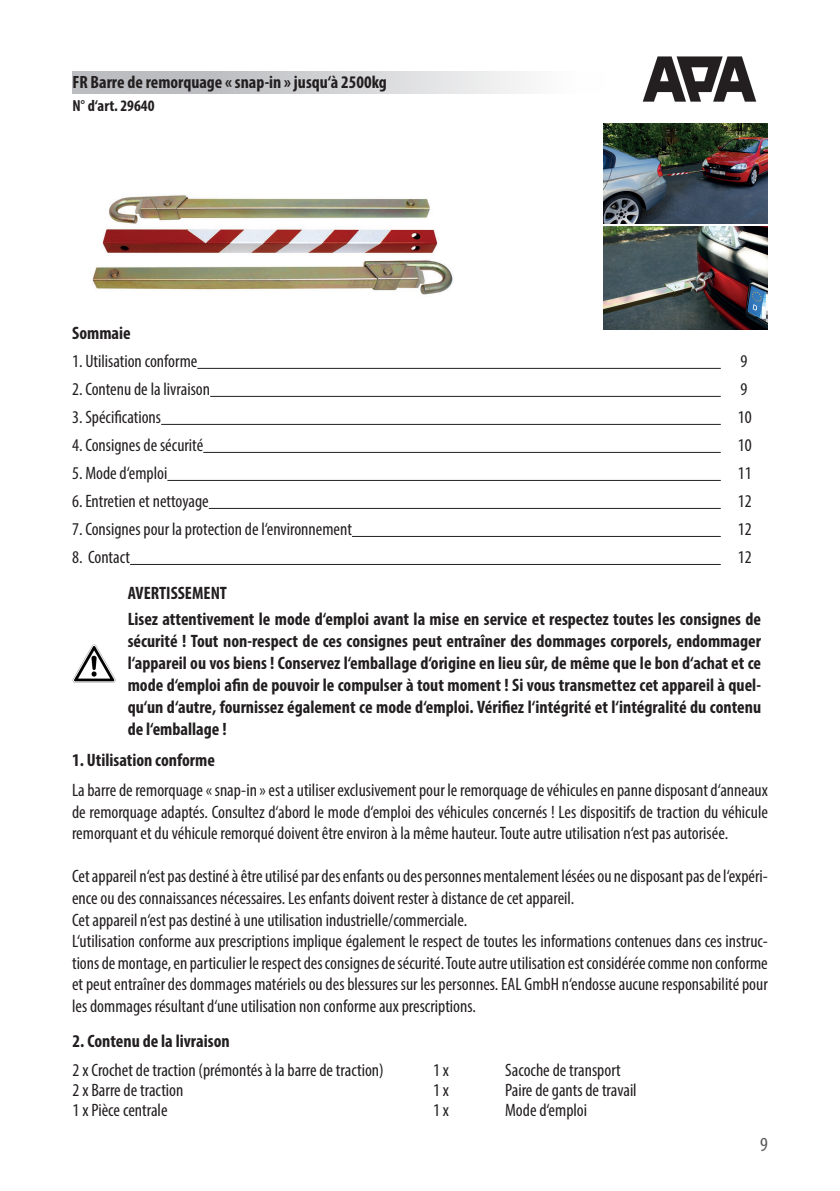
<style>
.page{position:relative;width:840px;height:1191px;background:#fff}
.page>*{position:absolute;margin:0;border:0;box-sizing:border-box;transform-origin:0 0}
.t1{font:condensed 20px "Myriad Pro";color:#57585a}
.t2{font:condensed 18px/21.6px "Myriad Pro";color:#231f20;text-align:justify}
.t3{font:700 condensed 18px/22px "Myriad Pro";color:#231f20}
.t4{font:700 condensed 17.8px "Myriad Pro";color:#231f20}
.t5{font:700 condensed 16px "Myriad Pro";color:#231f20}
</style>
<div class="page">
<div style="left:72px;top:71px;width:533px;height:23px;background:linear-gradient(to right,#afb0b4,#fefefe)"></div>
<img style="left:73px;top:644px;width:42px;height:39px">
<img style="left:642px;top:56px;width:115px;height:46px">
<img style="left:92px;top:195px;width:361px;height:100px">
<img style="left:603px;top:123px;width:163px;height:100px">
<img style="left:603px;top:227px;width:163px;height:102px">
<hr style="left:197px;top:368px;width:523px;height:1px;background:#231f20">
<hr style="left:210px;top:396px;width:510px;height:1px;background:#231f20">
<hr style="left:161px;top:424px;width:559px;height:1px;background:#231f20">
<hr style="left:203px;top:452px;width:517px;height:1px;background:#231f20">
<hr style="left:167px;top:480px;width:553px;height:1px;background:#231f20">
<hr style="left:209px;top:508px;width:511px;height:1px;background:#231f20">
<hr style="left:352px;top:536px;width:368px;height:1px;background:#231f20">
<hr style="left:130px;top:564px;width:590px;height:1px;background:#231f20">
<p class="t4" style="left:72px;top:70px;width:316px">FR Barre de remorquage « snap-in » jusqu‘à 2500kg</p>
<p class="t5" style="left:72px;top:96px;width:84px">N° d‘art. 29640</p>
<p class="t3" style="left:72px;top:321px;width:60px">Sommaie</p>
<p class="t2" style="left:72px;top:349px;width:127px">1. Utilisation conforme</p>
<p class="t2" style="left:740px;top:349px;width:8px">9</p>
<p class="t2" style="left:72px;top:377px;width:139px">2. Contenu de la livraison</p>
<p class="t2" style="left:740px;top:377px;width:8px">9</p>
<p class="t2" style="left:72px;top:406px;width:90px">3. Spécifications</p>
<p class="t2" style="left:737px;top:406px;width:15px">10</p>
<p class="t2" style="left:72px;top:434px;width:133px">4. Consignes de sécurité</p>
<p class="t2" style="left:737px;top:434px;width:15px">10</p>
<p class="t2" style="left:72px;top:462px;width:97px">5. Mode d‘emploi</p>
<p class="t2" style="left:737px;top:462px;width:15px">11</p>
<p class="t2" style="left:72px;top:490px;width:138px">6. Entretien et nettoyage</p>
<p class="t2" style="left:737px;top:490px;width:15px">12</p>
<p class="t2" style="left:72px;top:518px;width:281px">7. Consignes pour la protection de l‘environnement</p>
<p class="t2" style="left:737px;top:518px;width:15px">12</p>
<p class="t2" style="left:72px;top:546px;width:59px">8. Contact</p>
<p class="t2" style="left:737px;top:546px;width:15px">12</p>
<p class="t3" style="left:128px;top:580px;width:634px;line-height:26px">AVERTISSEMENT<br>Lisez attentivement le mode d‘emploi avant la mise en service et respectez toutes les consignes de</p>
<p class="t3" style="left:128px;top:630px;width:634px;text-align:justify">sécurité ! Tout non-respect de ces consignes peut entraîner des dommages corporels, endommager l‘appareil ou vos biens ! Conservez l‘emballage d‘origine en lieu sûr, de même que le bon d‘achat et ce mode d‘emploi afin de pouvoir le compulser à tout moment ! Si vous transmettez cet appareil à quel&shy;qu‘un d‘autre, fournissez également ce mode d‘emploi. Vérifiez l‘intégrité et l‘intégralité du contenu de l‘emballage !</p>
<p class="t3" style="left:72px;top:748px;width:144px">1. Utilisation conforme</p>
<p class="t2" style="left:72px;top:779px;width:697px">La barre de remorquage « snap-in » est a utiliser exclusivement pour le remorquage de véhicules en panne disposant d‘anneaux de remorquage adaptés. Consultez d‘abord le mode d‘emploi des véhicules concernés ! Les dispositifs de traction du véhicule remorquant et du véhicule remorqué doivent être environ à la même hauteur. Toute autre utilisation n‘est pas autorisée.</p>
<p class="t2" style="left:72px;top:865px;width:697px;text-align:left">Cet appareil n‘est pas destiné à être utilisé par des enfants ou des personnes mentalement lésées ou ne disposant pas de l‘expéri&shy;ence ou des connaissances nécessaires. Les enfants doivent rester à distance de cet appareil.<br>Cet appareil n‘est pas destiné à une utilisation industrielle/commerciale.<br>L‘utilisation conforme aux prescriptions implique également le respect de toutes les informations contenues dans ces instruc&shy;tions de montage, en particulier le respect des consignes de sécurité. Toute autre utilisation est considérée comme non conforme et peut entraîner des dommages matériels ou des blessures sur les personnes. EAL GmbH n‘endosse aucune responsabilité pour les dommages résultant d‘une utilisation non conforme aux prescriptions.</p>
<p class="t3" style="left:73px;top:1029px;width:158px">2. Contenu de la livraison</p>
<p class="t2" style="left:73px;top:1058px;width:312px">2 x Crochet de traction (prémontés à la barre de traction)</p>
<p class="t2" style="left:433px;top:1058px;width:17px">1 x</p>
<p class="t2" style="left:505px;top:1058px;width:117px">Sacoche de transport</p>
<p class="t2" style="left:73px;top:1078px;width:112px">2 x Barre de traction</p>
<p class="t2" style="left:433px;top:1078px;width:17px">1 x</p>
<p class="t2" style="left:505px;top:1078px;width:133px">Paire de gants de travail</p>
<p class="t2" style="left:73px;top:1098px;width:96px">1 x Pièce centrale</p>
<p class="t2" style="left:433px;top:1098px;width:17px">1 x</p>
<p class="t2" style="left:505px;top:1098px;width:83px">Mode d‘emploi</p>
<p class="t1" style="left:759px;top:1132px;width:9px">9</p>
</div>
